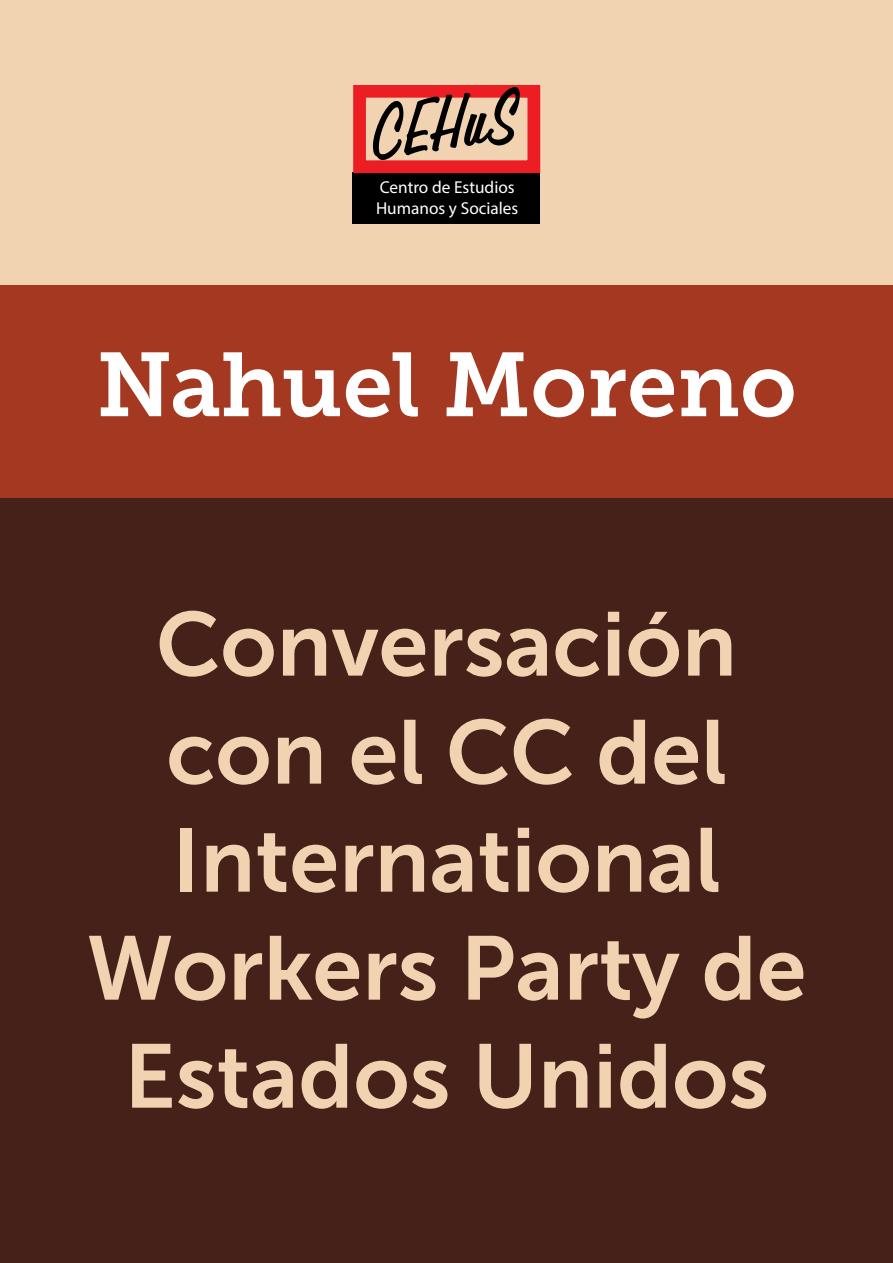
<style>
.page{position:relative;width:893px;height:1263px;background:#fff}
.page>*{position:absolute;margin:0;border:0;box-sizing:border-box;transform-origin:0 0}
.t1{font:90px/108px "Museo Sans 700";color:#f1d3b2;text-align:center}
.t2{font:90px "Museo Slab 700";color:#fff}
.t3{font:italic 76.5px "Cg Trophy";color:#000}
.t4{font:17.25px/20.7px "Myriad Pro";color:#fff}
</style>
<div class="page">
<div style="left:0;top:0;width:893px;height:285px;background:#f1d3b2"></div>
<div style="left:353px;top:172px;width:187px;height:52px;background:#000"></div>
<div style="left:353px;top:85px;width:187px;height:88px;border:13px solid #ed1d24"></div>
<svg style="left:371px;top:85px;width:150px;height:77px"></svg>
<div style="left:0;top:497px;width:893px;height:766px;background:#46211a"></div>
<div style="left:0;top:285px;width:893px;height:212px;background:#a43820"></div>
<p class="t3" style="left:362px;top:92px;width:150px;rotate:-7deg">CEHuS</p>
<p class="t4" style="left:376px;top:177px;width:144px">Centro de Estudios<br>Humanos y Sociales</p>
<p class="t2" style="left:96px;top:334px;width:702px">Nahuel Moreno</p>
<p class="t1" style="left:87px;top:590px;width:721px">Conversación con el CC del<br>International<br>Workers Party de<br>Estados Unidos</p>
</div>
